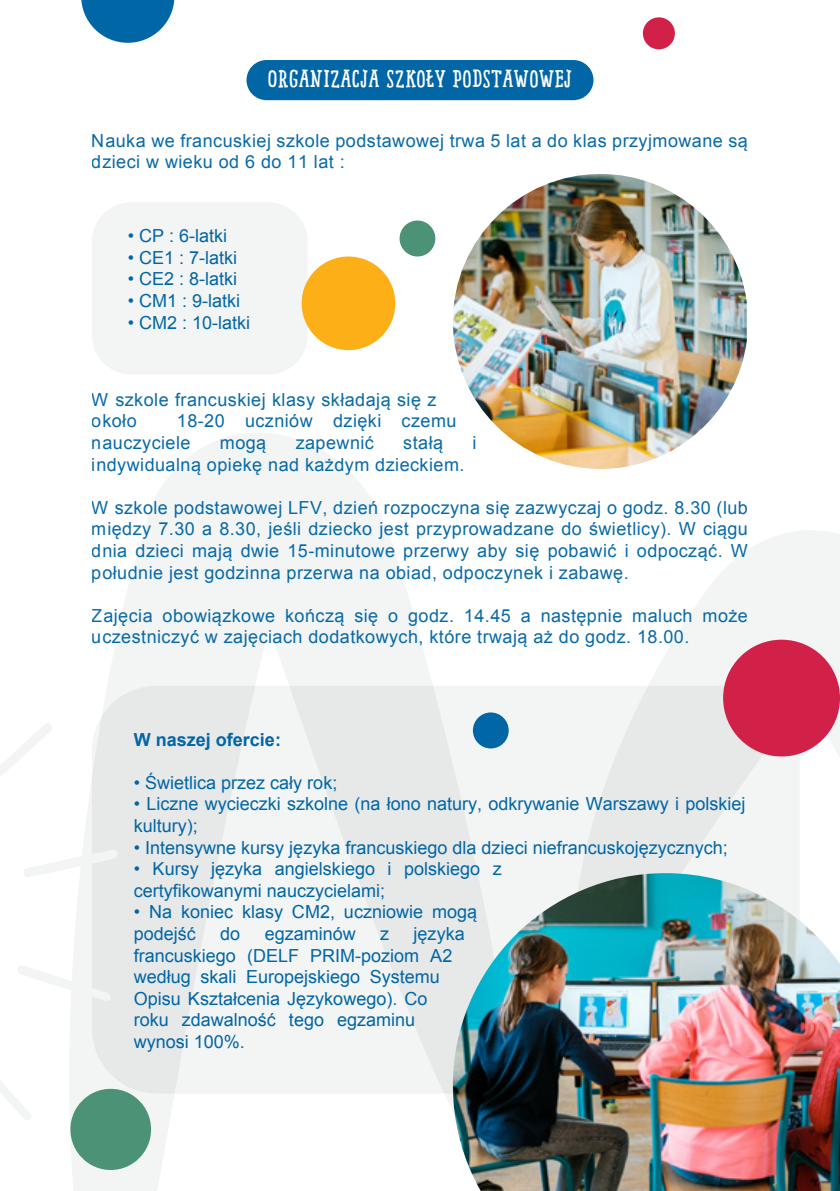
<style>
.page{position:relative;width:840px;height:1191px;background:#fff}
.page>*{position:absolute;margin:0;border:0;box-sizing:border-box;transform-origin:0 0}
.t1{font:24px "Pinto W00 NO 02";color:#fff}
.t2{font:18px/21.6px "Arial";color:#0066a6}
.t3{font:18px/21.6px "Arial";letter-spacing:.025em;color:#0066a6}
.t4{font:700 18px "Arial";color:#0066a6}
</style>
<div class="page">
<svg style="left:0;top:723px;width:52px;height:53px"></svg>
<svg style="left:0;top:1081px;width:31px;height:39px"></svg>
<svg style="left:69px;top:433px;width:383px;height:758px;fill:#f3f4f4"></svg>
<svg style="left:648px;top:531px;width:191px;height:224px;fill:#f3f4f4"></svg>
<div style="left:92px;top:686px;width:707px;height:407px;background:#e7e9e9;border-radius:65px"></div>
<svg style="left:18px;top:964px;width:92px;height:37px"></svg>
<svg style="left:24px;top:849px;width:93px;height:28px"></svg>
<svg style="left:81px;top:0;width:93px;height:43px"></svg>
<div style="left:642px;top:17px;width:32px;height:32px;background:#d12149;border-radius:50%"></div>
<img style="left:453px;top:174px;width:293px;height:295px">
<div style="left:399px;top:220px;width:36px;height:36px;background:#4b9276;border-radius:50%"></div>
<img style="left:452px;top:873px;width:387px;height:318px">
<div style="left:92px;top:202px;width:215px;height:172px;background:#f3f4f4;border-radius:39px"></div>
<div style="left:246px;top:60px;width:347px;height:40px;background:#0066a6;border-radius:20px"></div>
<div style="left:301px;top:256px;width:94px;height:94px;background:#fcaf17;border-radius:50%"></div>
<div style="left:70px;top:1088px;width:81px;height:82px;background:#4b9276;border-radius:50%"></div>
<div style="left:722px;top:639px;width:117px;height:117px;background:#d12149;border-radius:50%"></div>
<div style="left:472px;top:712px;width:36px;height:36px;background:#0066a6;border-radius:50%"></div>
<h1 class="t1" style="left:267px;top:65px;width:306px">ORGANIZACJA SZKOŁY PODSTAWOWEJ</h1>
<p class="t3" style="left:92px;top:130px;width:657px">Nauka we francuskiej szkole podstawowej trwa 5 lat a do klas przyjmowane są dzieci w wieku od 6 do 11 lat :</p>
<p class="t2" style="left:128px;top:225px;width:101px">• CP : 6-latki</p>
<p class="t2" style="left:128px;top:247px;width:111px">• CE1 : 7-latki</p>
<p class="t2" style="left:128px;top:268px;width:111px">• CE2 : 8-latki</p>
<p class="t2" style="left:128px;top:290px;width:114px">• CM1 : 9-latki</p>
<p class="t2" style="left:128px;top:312px;width:124px">• CM2 : 10-latki</p>
<p class="t3" style="left:92px;top:389px;width:346px">W szkole francuskiej klasy składają się z około</p>
<p class="t3" style="left:92px;top:410px;width:366px;text-indent:85px">18-20 uczniów dzięki czemu nauczyciele</p>
<p class="t2" style="left:220px;top:432px;width:48px">mogą</p>
<p class="t3" style="left:295px;top:432px;width:80px">zapewnić</p>
<p class="t2" style="left:403px;top:432px;width:41px">stałą</p>
<p class="t2" style="left:472px;top:432px;width:5px">i</p>
<p class="t3" style="left:92px;top:454px;width:374px">indywidualną opiekę nad każdym dzieckiem.</p>
<p class="t2" style="left:92px;top:497px;width:657px;text-align:justify">W szkole podstawowej LFV, dzień rozpoczyna się zazwyczaj o godz. 8.30 (lub między 7.30 a 8.30, jeśli dziecko jest przyprowadzane do świetlicy). W ciągu dnia dzieci mają dwie 15-minutowe przerwy aby się pobawić i odpocząć. W południe jest godzinna przerwa na obiad, odpoczynek i zabawę.</p>
<p class="t3" style="left:92px;top:605px;width:657px">Zajęcia obowiązkowe kończą się o godz. 14.45 a następnie maluch może uczestniczyć w zajęciach dodatkowych, które trwają aż do godz. 18.00.</p>
<p class="t4" style="left:134px;top:727px;width:149px">W naszej ofercie:</p>
<p class="t2" style="left:134px;top:772px;width:205px">• Świetlica przez cały rok;</p>
<p class="t2" style="left:134px;top:793px;width:613px">• Liczne wycieczki szkolne (na łono natury, odkrywanie Warszawy i polskiej kultury);</p>
<p class="t2" style="left:134px;top:836px;width:595px">• Intensywne kursy języka francuskiego dla dzieci niefrancuskojęzycznych;</p>
<p class="t2" style="left:134px;top:858px;width:369px">• Kursy języka angielskiego i polskiego z certyfikowanymi nauczycielami;</p>
<p class="t2" style="left:134px;top:901px;width:344px">• Na koniec klasy CM2, uczniowie mogą podejść</p>
<p class="t2" style="left:220px;top:923px;width:22px">do</p>
<p class="t2" style="left:264px;top:923px;width:93px">egzaminów</p>
<p class="t2" style="left:380px;top:923px;width:10px">z</p>
<p class="t2" style="left:134px;top:923px;width:332px;text-indent:280px">języka francuskiego (DELF PRIM-poziom A2 według skali Europejskiego Systemu<br>Opisu Kształcenia Językowego). Co roku zdawalność tego egzaminu wynosi 100%.</p>
</div>
